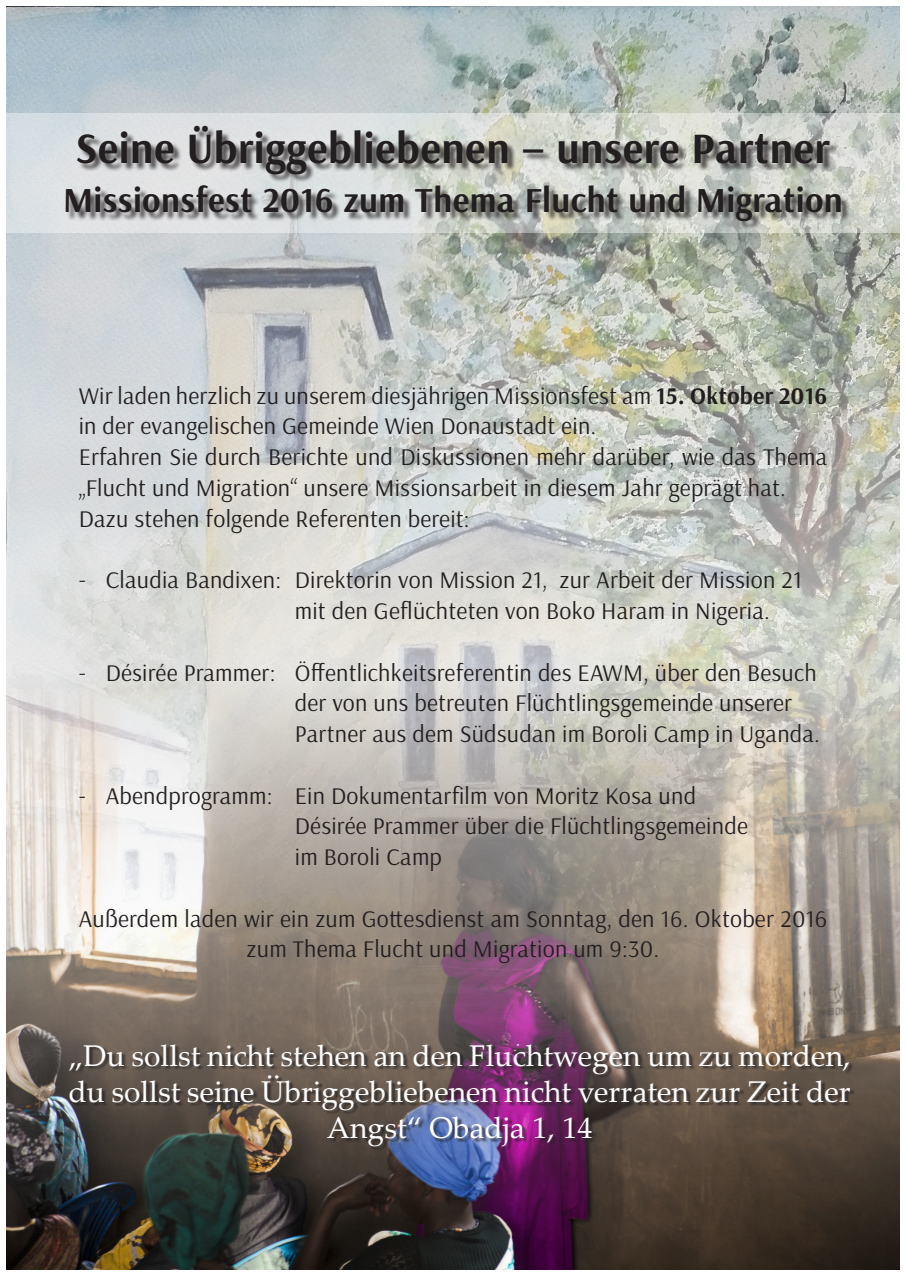
<style>
.page{position:relative;width:906px;height:1276px;background:#fff}
.page>*{position:absolute;margin:0;border:0;box-sizing:border-box;transform-origin:0 0}
.t1{font:700 43.5px "Arsenal";letter-spacing:.01em;color:#231f20}
.t2{font:700 35.25px "Arsenal";letter-spacing:.01em;color:#231f20}
.t3{font:30px/36px "Palatino Linotype";color:#fff;text-align:center}
.t4{font:24px/30.8px "Arsenal";letter-spacing:.01em;color:#231f20}
.s1{font-weight:700}
</style>
<div class="page">
<img style="left:6px;top:6px;width:893px;height:668px">
<svg style="left:6px;top:114px;width:894px;height:119px;background:#d5dad8"></svg>
<img style="left:6px;top:674px;width:893px;height:595px">
<div style="left:71px;top:1045px;width:784px;height:106px;background:#231f20;opacity:.75"></div>
<div style="left:67px;top:127px;width:783px;height:104px;background:#231f20;opacity:.75"></div>
<p class="t1" style="left:76px;top:121px;width:755px">Seine Übriggebliebenen – unsere Partner</p>
<p class="t2" style="left:63px;top:179px;width:781px">Missionsfest 2016 zum Thema Flucht und Migration</p>
<p class="t4" style="left:79px;top:380px;width:750px">Wir laden herzlich zu unserem diesjährigen Missionsfest am <span class="s1">15. Oktober 2016 </span>in der evangelischen Gemeinde Wien Donaustadt ein.</p>
<p class="t4" style="left:79px;top:442px;width:750px">Erfahren Sie durch Berichte und Diskussionen mehr darüber, wie das Thema „Flucht und Migration“ unsere Missionsarbeit in diesem Jahr geprägt hat.</p>
<p class="t4" style="left:79px;top:503px;width:393px">Dazu stehen folgende Referenten bereit:</p>
<p class="t4" style="left:79px;top:565px;width:724px">- Claudia Bandixen: Direktorin von Mission 21, zur Arbeit der Mission 21</p>
<p class="t4" style="left:295px;top:596px;width:477px">mit den Geflüchteten von Boko Haram in Nigeria.</p>
<p class="t4" style="left:295px;top:657px;width:527px;text-indent:-216px">- Désirée Prammer: Öffentlichkeitsreferentin des EAWM, über den Besuch der von uns betreuten Flüchtlingsgemeinde unserer<br>Partner aus dem Südsudan im Boroli Camp in Uganda.</p>
<p class="t4" style="left:79px;top:780px;width:619px">- Abendprogramm: Ein Dokumentarfilm von Moritz Kosa und</p>
<p class="t4" style="left:295px;top:811px;width:455px">Désirée Prammer über die Flüchtlingsgemeinde</p>
<p class="t4" style="left:295px;top:842px;width:149px">im Boroli Camp</p>
<p class="t4" style="left:79px;top:903px;width:750px;text-align:center">Außerdem laden wir ein zum Gottesdienst am Sonntag, den 16. Oktober 2016 zum Thema Flucht und Migration um 9:30.</p>
<p class="t3" style="left:69px;top:1036px;width:783px">„Du sollst nicht stehen an den Fluchtwegen um zu morden, du sollst seine Übriggebliebenen nicht verraten zur Zeit der<br>Angst“ Obadja 1, 14</p>
</div>
